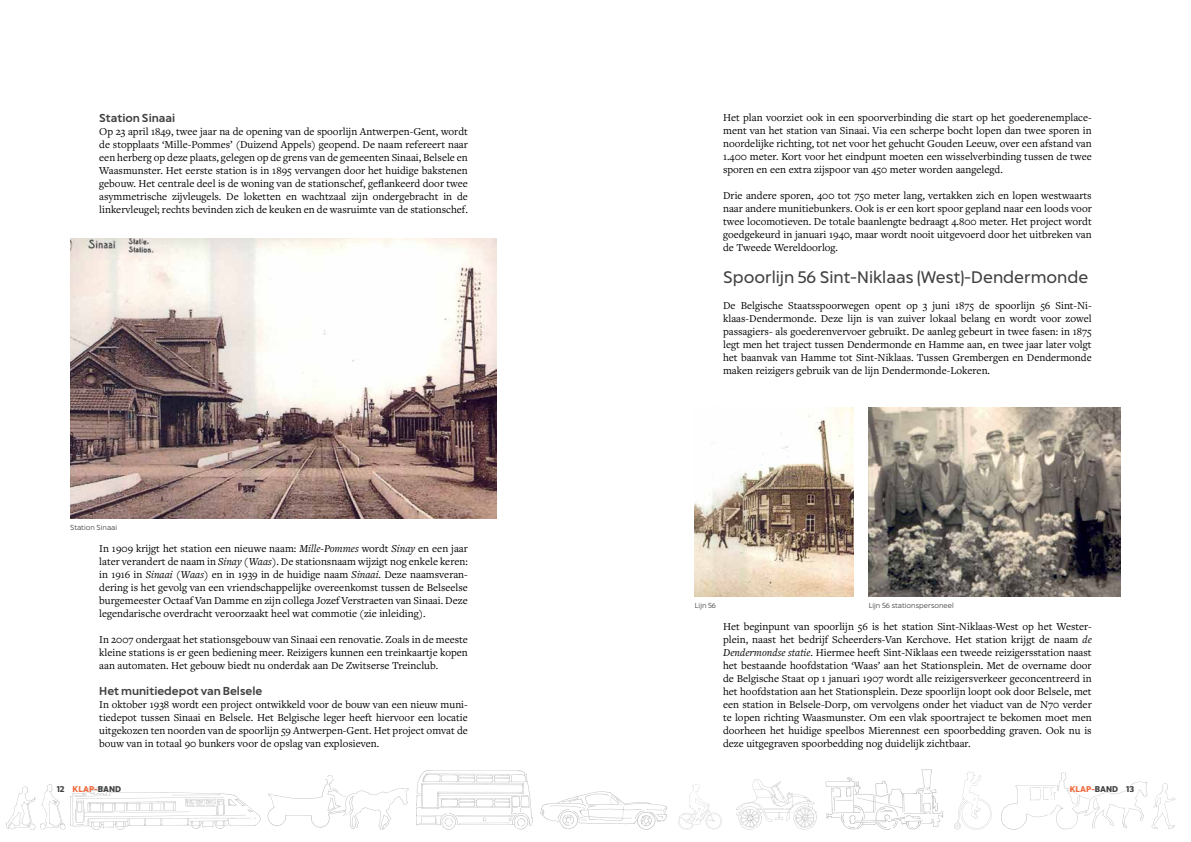
<style>
.page{position:relative;width:1191px;height:842px;background:#fff}
.page>*{position:absolute;margin:0;border:0;box-sizing:border-box;transform-origin:0 0}
.t1{font:16px "Captura Now";color:#414042}
.t2{font:11px/13px "Freight Text Pro";color:#000;text-align:justify}
.t3{font:500 11px "Captura Now";color:#414042}
.t4{font:700 8px "Captura Now";color:#414042}
.t5{font:300 7px "Captura Now";color:#414042}
.s1{font-style:italic}
.s2{color:#f06b40}
</style>
<div class="page">
<svg style="left:6px;top:784px;width:255px;height:46px"></svg>
<svg style="left:416px;top:770px;width:117px;height:60px"></svg>
<svg style="left:540px;top:791px;width:127px;height:39px"></svg>
<svg style="left:678px;top:784px;width:44px;height:46px"></svg>
<svg style="left:736px;top:779px;width:81px;height:51px"></svg>
<svg style="left:825px;top:769px;width:118px;height:61px"></svg>
<svg style="left:954px;top:772px;width:38px;height:58px"></svg>
<svg style="left:268px;top:775px;width:141px;height:55px"></svg>
<svg style="left:1001px;top:772px;width:174px;height:58px"></svg>
<img style="left:70px;top:238px;width:426px;height:281px">
<img style="left:694px;top:407px;width:159px;height:189px">
<img style="left:868px;top:407px;width:252px;height:189px">
<p class="t3" style="left:99px;top:110px;width:77px">Station Sinaai</p>
<p class="t2" style="left:99px;top:125px;width:370px">Op 23 april 1849, twee jaar na de opening van de spoorlijn Antwerpen-Gent, wordt de stopplaats ‘Mille-Pommes’ (Duizend Appels) geopend. De naam refereert naar een herberg op deze plaats, gelegen op de grens van de gemeenten Sinaai, Belsele en Waasmunster. Het eerste station is in 1895 vervangen door het huidige bakstenen gebouw. Het centrale deel is de woning van de stationschef, geflankeerd door twee asymmetrische zijvleugels. De loketten en wachtzaal zijn ondergebracht in de linkervleugel; rechts bevinden zich de keuken en de wasruimte van de stationschef.</p>
<p class="t5" style="left:70px;top:522px;width:49px">Station Sinaai</p>
<p class="t2" style="left:99px;top:541px;width:370px">In 1909 krijgt het station een nieuwe naam: <span class="s1">Mille-Pommes</span> wordt <span class="s1">Sinay</span> en een jaar later verandert de naam in <span class="s1">Sinay (Waas)</span>. De stationsnaam wijzigt nog enkele keren: in 1916 in <span class="s1">Sinaai (Waas)</span> en in 1939 in de huidige naam <span class="s1">Sinaai</span>. Deze naamsveran&shy;dering is het gevolg van een vriendschappelijke overeenkomst tussen de Belseelse burgemeester Octaaf Van Damme en zijn collega Jozef Verstraeten van Sinaai. Deze legendarische overdracht veroorzaakt heel wat commotie (zie inleiding).</p>
<p class="t2" style="left:99px;top:633px;width:370px">In 2007 ondergaat het stationsgebouw van Sinaai een renovatie. Zoals in de meeste kleine stations is er geen bediening meer. Reizigers kunnen een treinkaartje kopen aan automaten. Het gebouw biedt nu onderdak aan De Zwitserse Treinclub.</p>
<p class="t3" style="left:99px;top:682px;width:165px">Het munitiedepot van Belsele</p>
<p class="t2" style="left:99px;top:698px;width:370px">In oktober 1938 wordt een project ontwikkeld voor de bouw van een nieuw muni&shy;tiedepot tussen Sinaai en Belsele. Het Belgische leger heeft hiervoor een locatie uitgekozen ten noorden van de spoorlijn 59 Antwerpen-Gent. Het project omvat de bouw van in totaal 90 bunkers voor de opslag van explosieven.</p>
<p class="t2" style="left:723px;top:111px;width:370px">Het plan voorziet ook in een spoorverbinding die start op het goederenemplace&shy;ment van het station van Sinaai. Via een scherpe bocht lopen dan twee sporen in noordelijke richting, tot net voor het gehucht Gouden Leeuw, over een afstand van 1.400 meter. Kort voor het eindpunt moeten een wisselverbinding tussen de twee sporen en een extra zijspoor van 450 meter worden aangelegd.</p>
<p class="t2" style="left:723px;top:189px;width:370px">Drie andere sporen, 400 tot 750 meter lang, vertakken zich en lopen westwaarts naar andere munitiebunkers. Ook is er een kort spoor gepland naar een loods voor twee locomotieven. De totale baanlengte bedraagt 4.800 meter. Het project wordt goedgekeurd in januari 1940, maar wordt nooit uitgevoerd door het uitbreken van de Tweede Wereldoorlog.</p>
<h1 class="t1" style="left:723px;top:265px;width:367px">Spoorlijn 56 Sint-Niklaas (West)-Dendermonde</h1>
<p class="t2" style="left:723px;top:299px;width:370px">De Belgische Staatsspoorwegen opent op 3 juni 1875 de spoorlijn 56 Sint-Ni&shy;klaas-Dendermonde. Deze lijn is van zuiver lokaal belang en wordt voor zowel passagiers- als goederenvervoer gebruikt. De aanleg gebeurt in twee fasen: in 1875 legt men het traject tussen Dendermonde en Hamme aan, en twee jaar later volgt het baanvak van Hamme tot Sint-Niklaas. Tussen Grembergen en Dendermonde maken reizigers gebruik van de lijn Dendermonde-Lokeren.</p>
<p class="t5" style="left:694px;top:600px;width:23px">Lijn 56</p>
<p class="t5" style="left:868px;top:600px;width:87px">Lijn 56 stationspersoneel</p>
<p class="t2" style="left:723px;top:620px;width:370px">Het beginpunt van spoorlijn 56 is het station Sint-Niklaas-West op het Wester&shy;plein, naast het bedrijf Scheerders-Van Kerchove. Het station krijgt de naam <span class="s1">de Dendermondse statie</span>. Hiermee heeft Sint-Niklaas een tweede reizigersstation naast het bestaande hoofdstation ‘Waas’ aan het Stationsplein. Met de overname door de Belgische Staat op 1 januari 1907 wordt alle reizigersverkeer geconcentreerd in het hoofdstation aan het Stationsplein. Deze spoorlijn loopt ook door Belsele, met een station in Belsele-Dorp, om vervolgens onder het viaduct van de N70 verder te lopen richting Waasmunster. Om een vlak spoortraject te bekomen moet men doorheen het huidige speelbos Mierennest een spoorbedding graven. Ook nu is deze uitgegraven spoorbedding nog duidelijk zichtbaar.</p>
<p class="t4" style="left:57px;top:782px;width:66px">12 <span class="s2">KLAP-</span>BAND</p>
<p class="t4" style="left:1069px;top:782px;width:66px"><span class="s2">KLAP-</span>BAND 13</p>
</div>
